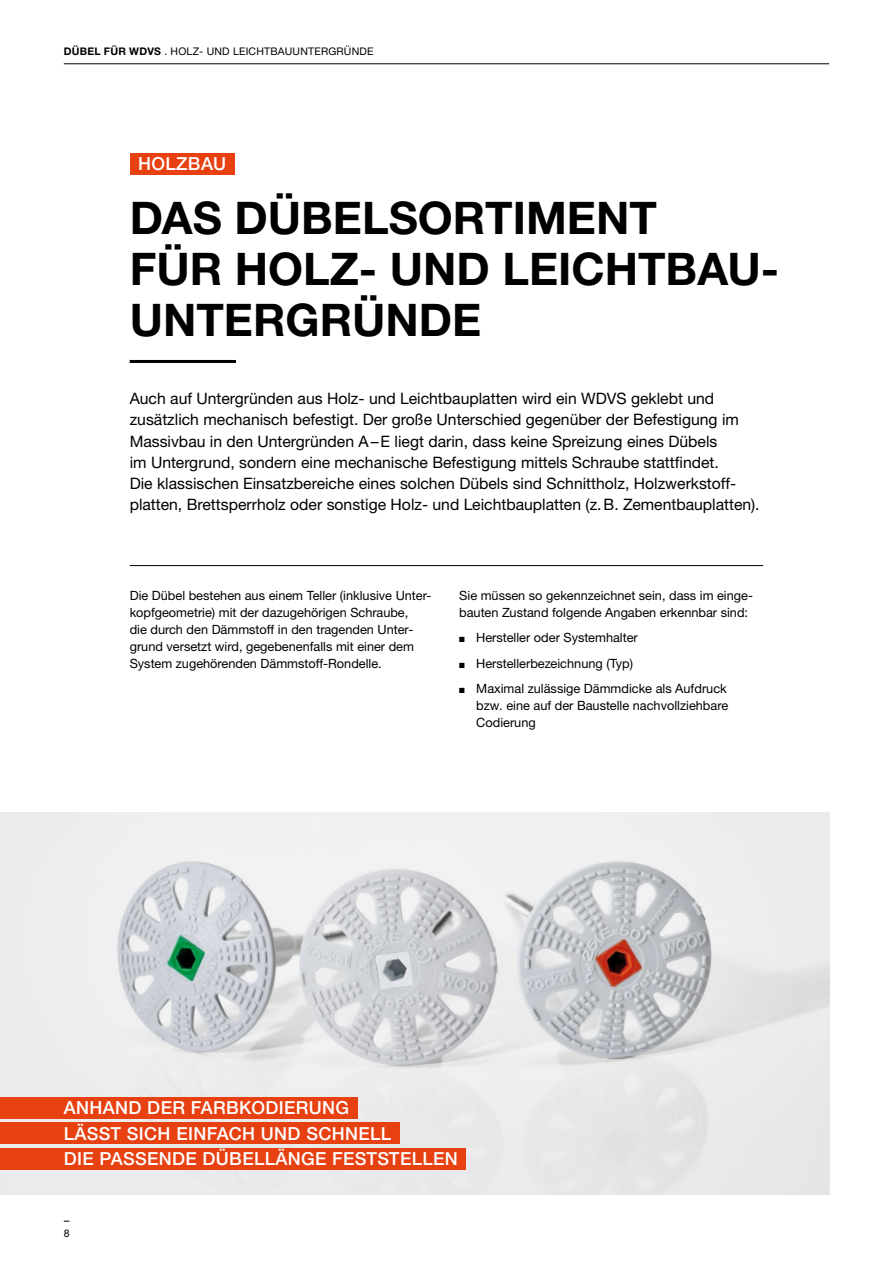
<style>
.page{position:relative;width:893px;height:1263px;background:#fff}
.page>*{position:absolute;margin:0;border:0;box-sizing:border-box;transform-origin:0 0}
.t1{font:700 45px/51px "Helvetica Neue LTW1 G";color:#000}
.t2{font:500 18px/25.5px "Helvetica Neue LTW1 G";letter-spacing:.02em;color:#fff}
.t3{font:15.75px/21.3px "Helvetica Neue LTW1 G";color:#000}
.t4{font:12.75px/17px "Helvetica Neue LTW1 G";color:#000}
.t5{font:10.5px "Helvetica Neue LTW1 G";letter-spacing:.02em;color:#000}
.s1{font-weight:700}
</style>
<div class="page">
<div style="left:130px;top:153px;width:104px;height:21px;background:#e74011"></div>
<hr style="left:130px;top:360px;width:106px;height:3px;background:#000">
<hr style="left:130px;top:565px;width:633px;height:1px;background:#000">
<hr style="left:64px;top:63px;width:765px;height:1px;background:#000">
<img style="left:0;top:812px;width:829px;height:383px">
<div style="left:0;top:1097px;width:357px;height:21px;background:#e74011"></div>
<div style="left:0;top:1123px;width:399px;height:21px;background:#e74011"></div>
<div style="left:0;top:1148px;width:466px;height:21px;background:#e74011"></div>
<p class="t5" style="left:64px;top:45px;width:311px"><span class="s1">DÜBEL FÜR WDVS</span> . HOLZ- UND LEICHTBAUUNTERGRÜNDE</p>
<p class="t2" style="left:138px;top:151px;width:89px">HOLZBAU</p>
<h1 class="t1" style="left:130px;top:192px;width:651px">DAS DÜBELSORTIMENT<br>FÜR HOLZ- UND LEICHTBAU-<br>UNTERGRÜNDE</h1>
<p class="t3" style="left:130px;top:388px;width:631px">Auch auf Untergründen aus Holz- und Leichtbauplatten wird ein WDVS geklebt und zusätzlich mechanisch befestigt. Der große Unterschied gegenüber der Befestigung im Massivbau in den Untergründen A–E liegt darin, dass keine Spreizung eines Dübels<br>im Untergrund, sondern eine mechanische Befestigung mittels Schraube stattfindet.<br>Die klassischen Einsatzbereiche eines solchen Dübels sind Schnittholz, Holzwerkstoff&shy;platten, Brettsperrholz oder sonstige Holz- und Leichtbauplatten (z.B. Zementbauplatten).</p>
<p class="t4" style="left:130px;top:586px;width:303px">Die Dübel bestehen aus einem Teller (inklusive Unter&shy;kopfgeometrie) mit der dazugehörigen Schraube,<br>die durch den Dämmstoff in den tragenden Unter&shy;grund versetzt wird, gegebenenfalls mit einer dem System zugehörenden Dämmstoff-Rondelle.</p>
<p class="t4" style="left:459px;top:586px;width:295px">Sie müssen so gekennzeichnet sein, dass im einge&shy;bauten Zustand folgende Angaben erkennbar sind:</p>
<p class="t4" style="left:459px;top:629px;width:180px">■ Hersteller oder Systemhalter</p>
<p class="t4" style="left:459px;top:654px;width:175px">■ Herstellerbezeichnung (Typ)</p>
<p class="t4" style="left:476px;top:680px;width:253px;text-align:justify;text-indent:-17px">■ Maximal zulässige Dämmdicke als Aufdruck bzw. eine auf der Baustelle nachvollziehbare Codierung</p>
<p class="t2" style="left:64px;top:1095px;width:395px">ANHAND DER FARBKODIERUNG<br>LÄSST SICH EINFACH UND SCHNELL<br>DIE PASSENDE DÜBELLÄNGE FESTSTELLEN</p>
<p class="t5" style="left:64px;top:1227px;width:7px">8</p>
</div>
